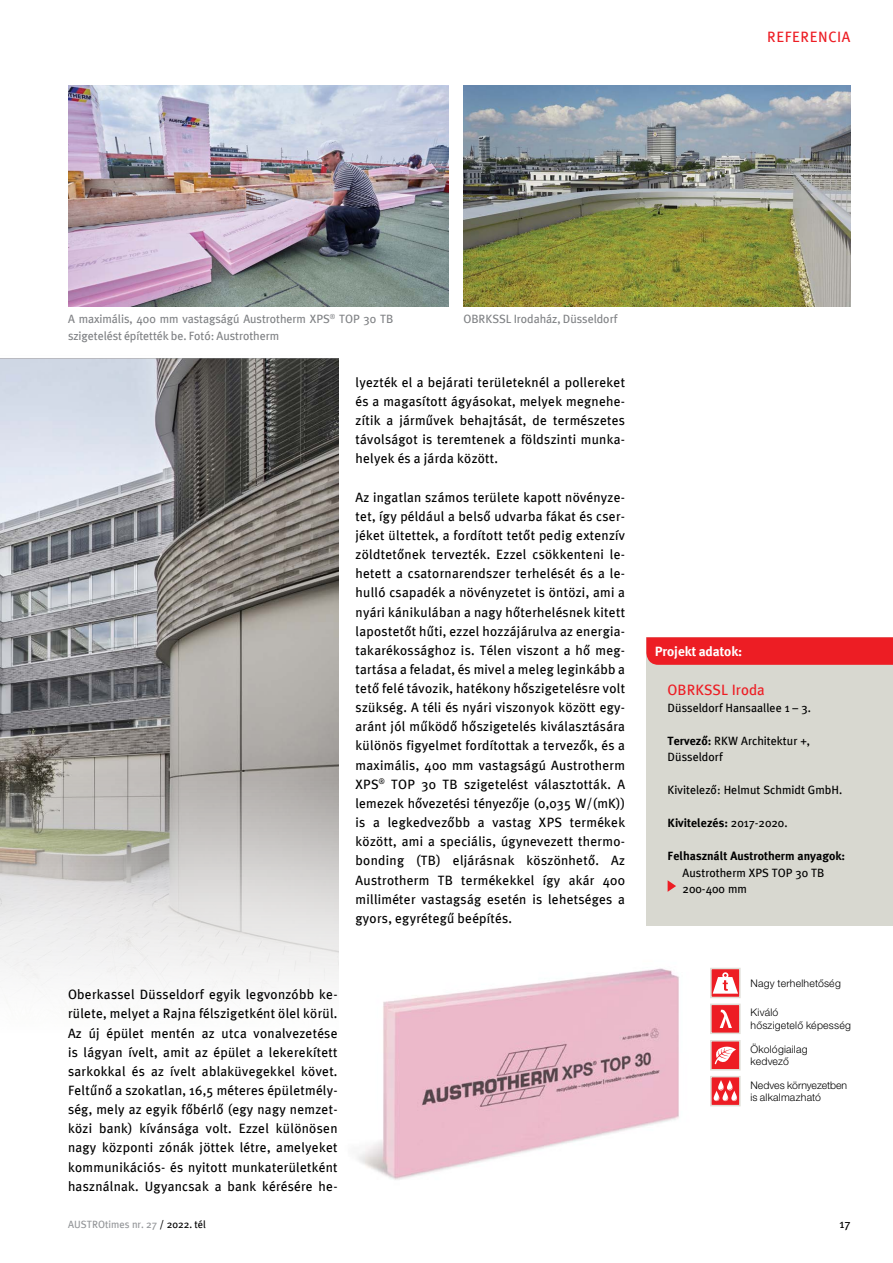
<style>
.page{position:relative;width:893px;height:1263px;background:#fff}
.page>*{position:absolute;margin:0;border:0;box-sizing:border-box;transform-origin:0 0}
.t1{font:15px "Meta Plus Book magyar";color:#ed1d24}
.t2{font:15px "Meta Plus Book magyar";letter-spacing:.04em;color:#ed1d24}
.t3{font:13.5px/19.2px "Meta Plus Book magyar";letter-spacing:.02em;color:#000;text-align:justify}
.t4{font:13.5px "Meta Plus Bold magyar";letter-spacing:-.005em;color:#fff}
.t5{font:12px/16.5px "Meta Plus Book magyar";color:#000}
.t6{font:12px/17px "Meta Plus Book magyar";letter-spacing:-.005em;color:#808285}
.t7{font:12px "Meta Plus Bold magyar";color:#000}
.t8{font:300 10.5px/12.6px "Helvetica Neue LT Pro";letter-spacing:.015em;color:#000}
.t9{font:10.5px "Meta Plus Book magyar";color:#939598}
.s1{color:#000}
.s2{font-family:"Meta Plus Bold magyar"}
.s3{font-family:"Meta Plus Book magyar"}
</style>
<div class="page">
<div style="left:646px;top:637px;width:247px;height:289px;background:#d8d8d0"></div>
<svg style="left:646px;top:637px;width:247px;height:28px;background:#ec2128"></svg>
<svg style="left:668px;top:880px;width:8px;height:12px"></svg>
<img style="left:68px;top:85px;width:381px;height:221px">
<img style="left:463px;top:85px;width:387px;height:221px">
<img style="left:0;top:291px;width:338px;height:703px">
<img style="left:357px;top:968px;width:322px;height:212px">
<div style="left:710px;top:968px;width:31px;height:30px;background:#ed1d24;border:2px solid #dfded7"></div>
<svg style="left:713px;top:972px;width:25px;height:22px"></svg>
<div style="left:710px;top:1040px;width:31px;height:30px;background:#ed1d24;border:2px solid #dfded7"></div>
<svg style="left:714px;top:1046px;width:22px;height:18px"></svg>
<div style="left:710px;top:1076px;width:31px;height:30px;background:#ed1d24;border:2px solid #dfded7"></div>
<svg style="left:714px;top:1080px;width:23px;height:21px"></svg>
<div style="left:710px;top:1003px;width:31px;height:31px;background:#ed1d24;border:2px solid #dfded7"></div>
<svg style="left:720px;top:1010px;width:12px;height:18px"></svg>
<p class="t2" style="left:767px;top:27px;width:85px">REFERENCIA</p>
<p class="t6" style="left:68px;top:310px;width:327px">A maximális, 400 mm vastagságú Austrotherm XPS<sup>®</sup> TOP 30 TB szigetelést építették be. Fotó: Austrotherm</p>
<p class="t6" style="left:463px;top:310px;width:155px">OBRKSSL Irodaház, Düsseldorf</p>
<p class="t3" style="left:356px;top:372px;width:271px">lyezték el a bejárati területeknél a pollereket és a magasított ágyásokat, melyek megnehe&shy;zítik a járművek behajtását, de természetes távolságot is teremtenek a földszinti munka&shy;helyek és a járda között.</p>
<p class="t3" style="left:356px;top:487px;width:271px">Az ingatlan számos területe kapott növényze&shy;tet, így például a belső udvarba fákat és cser&shy;jéket ültettek, a fordított tetőt pedig extenzív zöldtetőnek tervezték. Ezzel csökkenteni le&shy;hetett a csatornarendszer terhelését és a le&shy;hulló csapadék a növényzetet is öntözi, ami a nyári kánikulában a nagy hőterhelésnek kitett lapostetőt hűti, ezzel hozzájárulva az energia&shy;takarékossághoz is. Télen viszont a hő meg&shy;tartása a feladat, és mivel a meleg leginkább a tető felé távozik, hatékony hőszigetelésre volt szükség. A téli és nyári viszonyok között egy&shy;aránt jól működő hőszigetelés kiválasztására különös figyelmet fordítottak a tervezők, és a maximális, 400 mm vastagságú Austrotherm XPS<sup>®</sup> TOP 30 TB szigetelést választották. A lemezek hővezetési tényezője (0,035 W/(mK)) is a legkedvezőbb a vastag XPS termékek között, ami a speciális, úgynevezett thermo&shy;bonding (TB) eljárásnak köszönhető. Az Austrotherm TB termékekkel így akár 400 milliméter vastagság esetén is lehetséges a gyors, egyrétegű beépítés.</p>
<p class="t3" style="left:68px;top:985px;width:271px">Oberkassel Düsseldorf egyik legvonzóbb ke&shy;rülete, melyet a Rajna félszigetként ölel körül.<br>Az új épület mentén az utca vonalvezetése is lágyan ívelt, amit az épület a lekerekített sarkokkal és az ívelt ablaküvegekkel követ.<br>Feltűnő a szokatlan, 16,5 méteres épületmély&shy;ség, mely az egyik főbérlő (egy nagy nemzet&shy;közi bank) kívánsága volt. Ezzel különösen nagy központi zónák jöttek létre, amelyeket kommunikációs- és nyitott munkaterületként használnak. Ugyancsak a bank kérésére he-</p>
<p class="t9" style="left:68px;top:1218px;width:139px">AUSTROtimes nr. 27 <span class="s1">/ 2022. tél</span></p>
<p class="t4" style="left:655px;top:642px;width:89px">Projekt adatok:</p>
<p class="t1" style="left:668px;top:681px;width:99px">OBRKSSL Iroda</p>
<p class="t5" style="left:668px;top:699px;width:145px">Düsseldorf Hansaallee 1 – 3.</p>
<p class="t5" style="left:668px;top:732px;width:144px"><span class="s2">Tervező:</span> RKW Architektur +,<br>Düsseldorf</p>
<p class="t5" style="left:668px;top:781px;width:176px">Kivitelező: Helmut Schmidt GmbH.</p>
<p class="t7" style="left:668px;top:815px;width:121px">Kivitelezés: <span class="s3">2017-2020.</span></p>
<p class="t7" style="left:668px;top:848px;width:179px">Felhasznált Austrotherm anyagok:</p>
<p class="t5" style="left:683px;top:864px;width:143px">Austrotherm XPS TOP 30 TB<br>200-400 mm</p>
<p class="t8" style="left:750px;top:976px;width:92px">Nagy terhelhetőség</p>
<p class="t8" style="left:750px;top:1006px;width:102px">Kiváló<br>hőszigetelő képesség</p>
<p class="t8" style="left:750px;top:1042px;width:59px">Ökológiailag kedvező</p>
<p class="t8" style="left:750px;top:1078px;width:98px">Nedves környezetben is alkalmazható</p>
<p class="t5" style="left:839px;top:1215px;width:13px">17</p>
</div>
